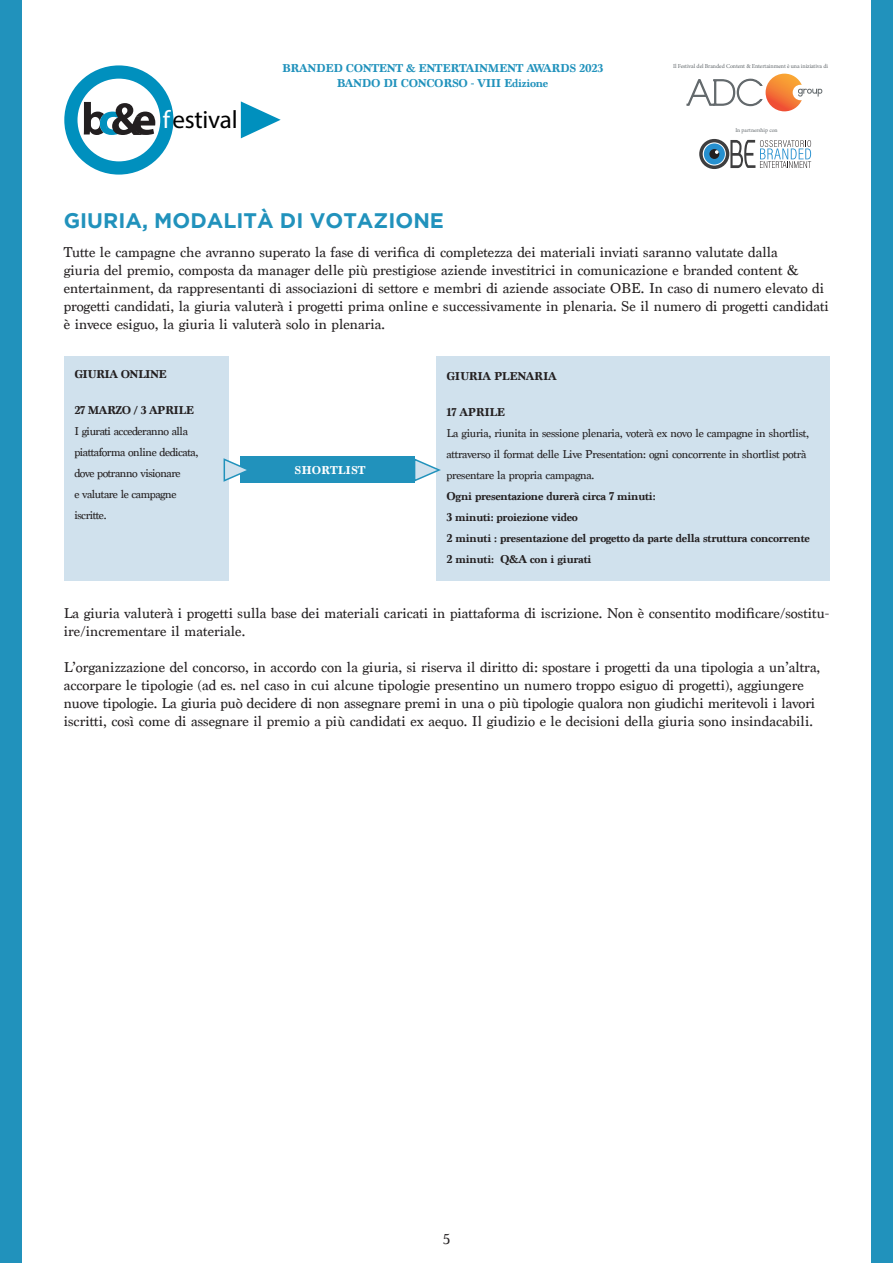
<style>
.page{position:relative;width:893px;height:1263px;background:#fff}
.page>*{position:absolute;margin:0;border:0;box-sizing:border-box;transform-origin:0 0}
.t1{font:25.2px "Myriad Pro";letter-spacing:-.01em;color:#000}
.t2{font:700 21px "Gotham";color:#2192bc}
.t3{font:15px/18px "Marion";color:#231f20}
.t4{font:12px/21px "Marion";letter-spacing:-.025em;color:#231f20}
.t5{font:700 12px "Marion";letter-spacing:-.025em;color:#231f20}
.t6{font:700 12px "Marion";letter-spacing:-.025em;color:#2192bc}
.t7{font:700 12px "Marion";color:#fff}
.t8{font:6px "Minion Pro";letter-spacing:-.01em;color:#63696d}
.t9{font:5.7px "Minion Pro";letter-spacing:-.005em;color:#63696d}
.s1{color:#fff}
</style>
<div class="page">
<div style="left:872px;top:0;width:21px;height:1263px;background:#2192bc"></div>
<div style="left:0;top:0;width:21px;height:1263px;background:#2192bc"></div>
<div style="left:64px;top:65px;width:109px;height:110px;border:13px solid #0090be;border-radius:50%"></div>
<svg style="left:241px;top:101px;width:40px;height:37px"></svg>
<svg style="left:84px;top:102px;width:71px;height:33px"></svg>
<div style="left:64px;top:356px;width:165px;height:224px;background:#d0e1ed"></div>
<div style="left:436px;top:356px;width:393px;height:224px;background:#d0e1ed"></div>
<div style="left:240px;top:456px;width:175px;height:27px;background:#2192bc"></div>
<svg style="left:223px;top:458px;width:24px;height:24px"></svg>
<svg style="left:415px;top:458px;width:26px;height:24px"></svg>
<svg style="left:686px;top:74px;width:136px;height:37px"></svg>
<div style="left:704px;top:143px;width:21px;height:21px;background:#2690cf;border-radius:50%"></div>
<div style="left:709px;top:149px;width:10px;height:10px;background:#231f20;border-radius:50%"></div>
<svg style="left:715px;top:150px;width:4px;height:4px"></svg>
<div style="left:699px;top:139px;width:30px;height:30px;border:3px solid #3e3e3f;border-radius:50%"></div>
<svg style="left:730px;top:140px;width:81px;height:28px"></svg>
<p class="t1" style="left:163px;top:104px;width:76px"><span class="s1">f</span>estival</p>
<p class="t6" style="left:282px;top:61px;width:323px">BRANDED CONTENT &amp; ENTERTAINMENT AWARDS 2023</p>
<p class="t6" style="left:337px;top:76px;width:213px">BANDO DI CONCORSO - VIII Edizione</p>
<p class="t8" style="left:673px;top:62px;width:157px">Il Festival del Branded Content &amp; Entertainment è una iniziativa di</p>
<p class="t9" style="left:735px;top:127px;width:44px">In partnership con</p>
<p class="t2" style="left:64px;top:208px;width:382px">GIURIA, MODALITÀ DI VOTAZIONE</p>
<p class="t3" style="left:64px;top:243px;width:767px">Tutte le campagne che avranno superato la fase di verifica di completezza dei materiali inviati saranno valutate dalla<br>giuria del premio, composta da manager delle più prestigiose aziende investitrici in comunicazione e branded content &amp; entertainment, da rappresentanti di associazioni di settore e membri di aziende associate OBE. In caso di numero elevato di progetti candidati, la giuria valuterà i progetti prima online e successivamente in plenaria. Se il numero di progetti candidati è invece esiguo, la giuria li valuterà solo in plenaria.</p>
<p class="t5" style="left:74px;top:367px;width:94px">GIURIA ONLINE</p>
<p class="t5" style="left:74px;top:403px;width:121px">27 MARZO / 3 APRILE</p>
<p class="t4" style="left:74px;top:421px;width:115px">I giurati accederanno alla</p>
<p class="t4" style="left:74px;top:442px;width:125px">piattaforma online dedicata, dove potranno visionare</p>
<p class="t4" style="left:74px;top:484px;width:104px">e valutare le campagne</p>
<p class="t4" style="left:74px;top:505px;width:34px">iscritte.</p>
<p class="t5" style="left:446px;top:369px;width:112px">GIURIA PLENARIA</p>
<p class="t5" style="left:446px;top:405px;width:60px">17 APRILE</p>
<p class="t4" style="left:446px;top:423px;width:364px">La giuria, riunita in sessione plenaria, voterà ex novo le campagne in shortlist, attraverso il format delle Live Presentation: ogni concorrente in shortlist potrà presentare la propria campagna.</p>
<p class="t5" style="left:446px;top:489px;width:211px">Ogni presentazione durerà circa 7 minuti:</p>
<p class="t5" style="left:446px;top:510px;width:133px">3 minuti: proiezione video</p>
<p class="t5" style="left:446px;top:531px;width:365px">2 minuti : presentazione del progetto da parte della struttura concorrente</p>
<p class="t5" style="left:446px;top:552px;width:147px">2 minuti: Q&amp;A con i giurati</p>
<p class="t7" style="left:295px;top:463px;width:72px">SHORTLIST</p>
<p class="t3" style="left:64px;top:605px;width:767px">La giuria valuterà i progetti sulla base dei materiali caricati in piattaforma di iscrizione. Non è consentito modificare/sostitu&shy;ire/incrementare il materiale.</p>
<p class="t3" style="left:64px;top:659px;width:758px">L’organizzazione del concorso, in accordo con la giuria, si riserva il diritto di: spostare i progetti da una tipologia a un’altra, accorpare le tipologie (ad es. nel caso in cui alcune tipologie presentino un numero troppo esiguo di progetti), aggiungere nuove tipologie. La giuria può decidere di non assegnare premi in una o più tipologie qualora non giudichi meritevoli i lavori iscritti, così come di assegnare il premio a più candidati ex aequo. Il giudizio e le decisioni della giuria sono insindacabili.</p>
<p class="t3" style="left:443px;top:1230px;width:8px">5</p>
</div>
